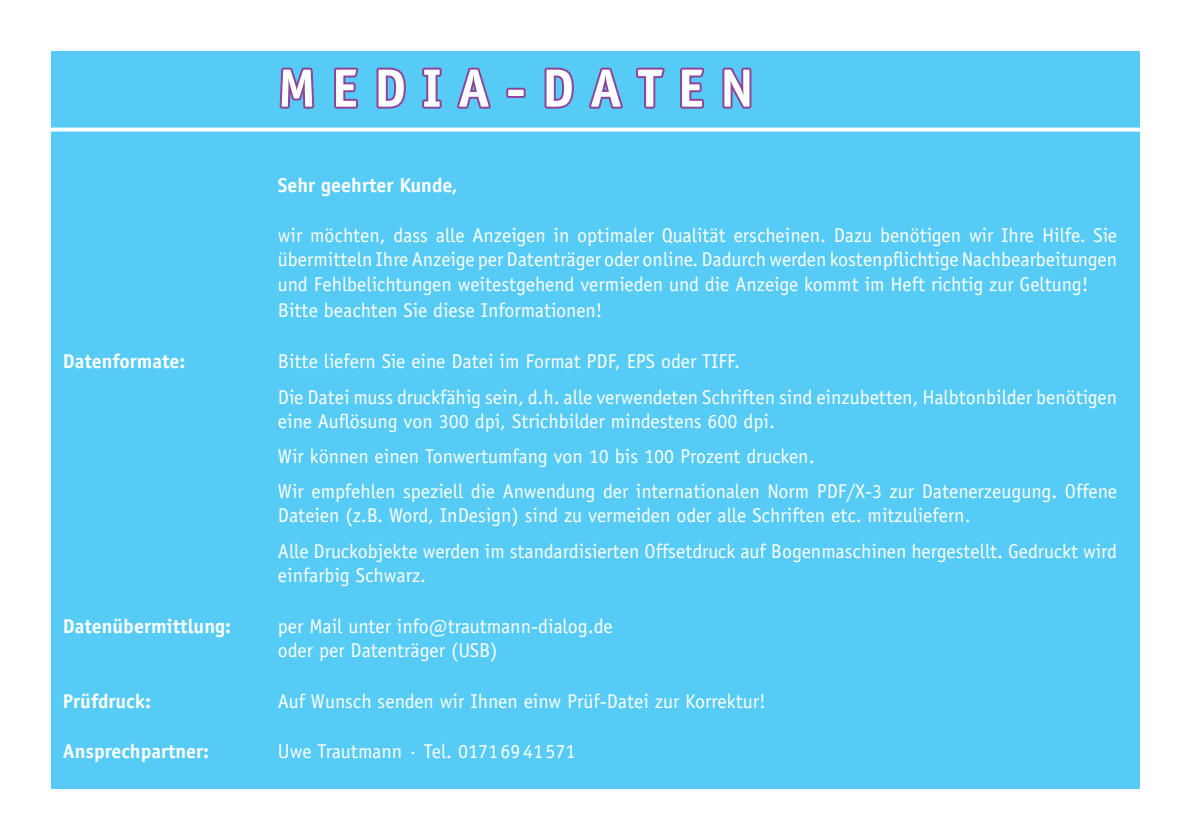
<style>
.page{position:relative;width:1191px;height:840px;background:#fff}
.page>*{position:absolute;margin:0;border:0;box-sizing:border-box;transform-origin:0 0}
.t1{font:700 54px "Officina Sans";color:#fff}
.t2{font:20px/35.4px "Officina Sans";color:#fff}
.t3{font:700 20px "Officina Sans";color:#fff}
</style>
<div class="page">
<div style="left:51px;top:51px;width:1089px;height:737px;background:#56cbf5"></div>
<svg style="left:277px;top:67px;width:39px;height:65px"></svg>
<svg style="left:334px;top:67px;width:25px;height:42px"></svg>
<svg style="left:376px;top:67px;width:30px;height:42px"></svg>
<svg style="left:422px;top:67px;width:20px;height:42px"></svg>
<svg style="left:457px;top:67px;width:34px;height:42px"></svg>
<div style="left:506px;top:88px;width:19px;height:10px;border:4px solid #8e4599"></div>
<svg style="left:544px;top:67px;width:30px;height:42px"></svg>
<svg style="left:589px;top:67px;width:34px;height:42px"></svg>
<svg style="left:636px;top:67px;width:29px;height:42px"></svg>
<svg style="left:680px;top:67px;width:25px;height:42px"></svg>
<svg style="left:722px;top:67px;width:30px;height:42px"></svg>
<svg style="left:51px;top:127px;width:1089px;height:4px;fill:#fff"></svg>
<h1 class="t1" style="left:278px;top:55px;width:477px">M E D I A - D A T E N</h1>
<p class="t3" style="left:278px;top:172px;width:181px">Sehr geehrter Kunde,</p>
<p class="t2" style="left:278px;top:223px;width:840px;line-height:24px;text-align:justify">wir möchten, dass alle Anzeigen in optimaler Qualität erscheinen. Dazu benötigen wir Ihre Hilfe. Sie übermitteln Ihre Anzeige per Datenträger oder online. Dadurch werden kostenpflichtige Nachbearbeitungen und Fehlbelichtungen weitestgehend vermieden und die Anzeige kommt im Heft richtig zur Geltung!</p>
<p class="t2" style="left:278px;top:293px;width:326px">Bitte beachten Sie diese Informationen!</p>
<p class="t3" style="left:63px;top:348px;width:124px">Datenformate:</p>
<p class="t2" style="left:278px;top:343px;width:841px">Bitte liefern Sie eine Datei im Format PDF, EPS oder TIFF.<br>Die Datei muss druckfähig sein, d.h. alle verwendeten Schriften sind einzubetten, Halbtonbilder benötigen</p>
<p class="t2" style="left:278px;top:403px;width:840px">eine Auflösung von 300 dpi, Strichbilder mindestens 600 dpi.<br>Wir können einen Tonwertumfang von 10 bis 100 Prozent drucken.<br>Wir empfehlen speziell die Anwendung der internationalen Norm PDF/X-3 zur Datenerzeugung. Offene</p>
<p class="t2" style="left:278px;top:497px;width:841px">Dateien (z.B. Word, InDesign) sind zu vermeiden oder alle Schriften etc. mitzuliefern.<br>Alle Druckobjekte werden im standardisierten Offsetdruck auf Bogenmaschinen hergestellt. Gedruckt wird</p>
<p class="t2" style="left:278px;top:557px;width:150px">einfarbig Schwarz.</p>
<p class="t3" style="left:63px;top:613px;width:170px">Datenübermittlung:</p>
<p class="t2" style="left:278px;top:613px;width:336px;line-height:24px">per Mail unter info@trautmann-dialog.de oder per Datenträger (USB)</p>
<p class="t3" style="left:63px;top:687px;width:90px">Prüfdruck:</p>
<p class="t2" style="left:278px;top:682px;width:489px">Auf Wunsch senden wir Ihnen einw Prüf-Datei zur Korrektur!</p>
<p class="t3" style="left:63px;top:738px;width:148px">Ansprechpartner:</p>
<p class="t2" style="left:278px;top:733px;width:299px">Uwe Trautmann · Tel. 01716941571</p>
</div>
